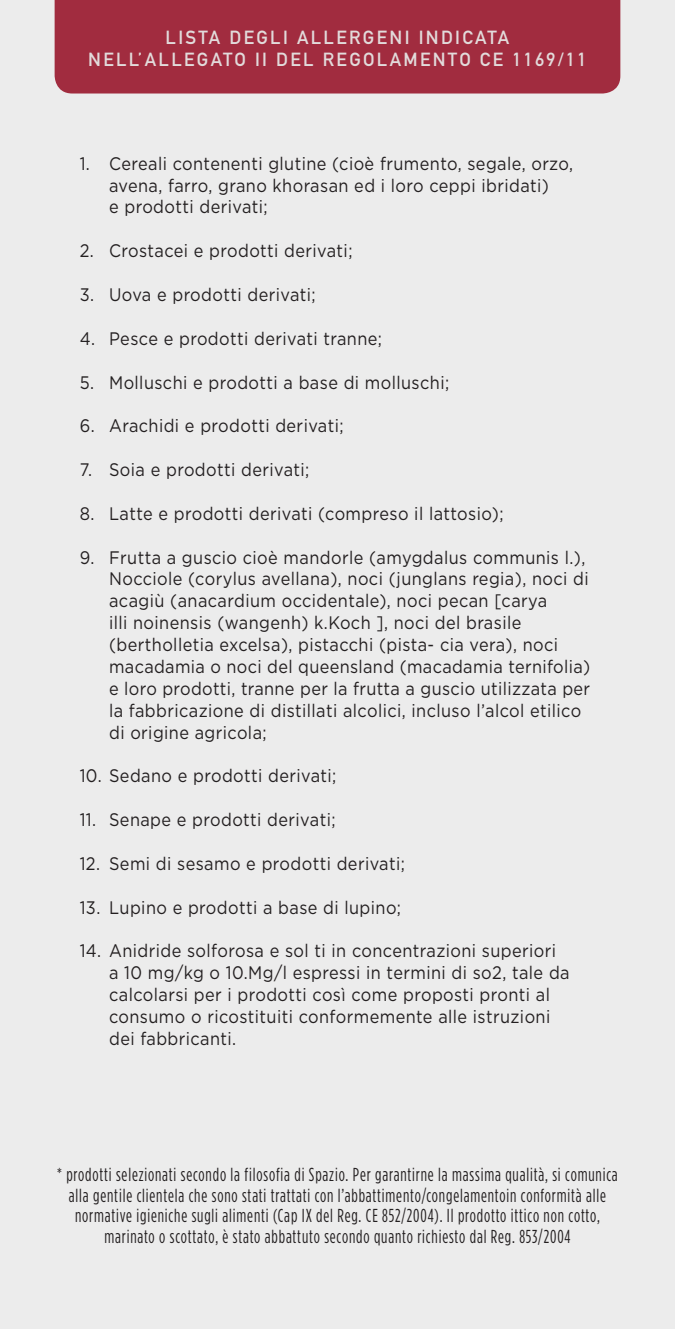
<style>
.page{position:relative;width:675px;height:1329px;background:#ececec}
.page>*{position:absolute;margin:0;border:0;box-sizing:border-box;transform-origin:0 0}
.t1{font:condensed 18.75px/20.6px "Gotham HTF";letter-spacing:.05em;color:#231f20;text-align:center;scale:.9 1}
.t2{font:700 18.75px/22.5px "DIN Alternate";letter-spacing:.125em;color:#e2dbdb;text-align:center}
.t3{font:18.12px/21.9px "Gotham HTF";letter-spacing:.025em;color:#231f20;scale:.9 1}
</style>
<div class="page">
<div style="left:55px;top:0;width:565px;height:93px;background:#a12c3f"></div>
<p class="t2" style="left:88px;top:25px;width:500px">LISTA DEGLI ALLERGENI INDICATA<br>NELL’ALLEGATO II DEL REGOLAMENTO CE 1169/11</p>
<p class="t3" style="left:109px;top:152px;width:517px;text-indent:-29px">1. Cereali contenenti glutine (cioè frumento, segale, orzo, avena, farro, grano khorasan ed i loro ceppi ibridati)<br>e prodotti derivati;</p>
<p class="t3" style="left:80px;top:240px;width:305px">2. Crostacei e prodotti derivati;</p>
<p class="t3" style="left:80px;top:283px;width:264px">3. Uova e prodotti derivati;</p>
<p class="t3" style="left:80px;top:327px;width:337px">4. Pesce e prodotti derivati tranne;</p>
<p class="t3" style="left:80px;top:371px;width:412px">5. Molluschi e prodotti a base di molluschi;</p>
<p class="t3" style="left:80px;top:415px;width:295px">6. Arachidi e prodotti derivati;</p>
<p class="t3" style="left:80px;top:458px;width:257px">7. Soia e prodotti derivati;</p>
<p class="t3" style="left:80px;top:502px;width:472px">8. Latte e prodotti derivati (compreso il lattosio);</p>
<p class="t3" style="left:109px;top:546px;width:536px;text-indent:-29px">9. Frutta a guscio cioè mandorle (amygdalus communis l.), Nocciole (corylus avellana), noci (junglans regia), noci di acagiù (anacardium occidentale), noci pecan [carya<br>illi noinensis (wangenh) k.Koch ], noci del brasile (bertholletia excelsa), pistacchi (pista- cia vera), noci macadamia o noci del queensland (macadamia ternifolia) e loro prodotti, tranne per la frutta a guscio utilizzata per la fabbricazione di distillati alcolici, incluso l’alcol etilico di origine agricola;</p>
<p class="t3" style="left:80px;top:765px;width:287px">10. Sedano e prodotti derivati;</p>
<p class="t3" style="left:80px;top:808px;width:286px">11. Senape e prodotti derivati;</p>
<p class="t3" style="left:80px;top:852px;width:363px">12. Semi di sesamo e prodotti derivati;</p>
<p class="t3" style="left:80px;top:896px;width:359px">13. Lupino e prodotti a base di lupino;</p>
<p class="t3" style="left:109px;top:940px;width:513px;text-indent:-29px">14. Anidride solforosa e sol ti in concentrazioni superiori a 10 mg/kg o 10.Mg/l espressi in termini di so2, tale da calcolarsi per i prodotti così come proposti pronti al consumo o ricostituiti conformemente alle istruzioni dei fabbricanti.</p>
<p class="t1" style="left:57px;top:1164px;width:624px">* prodotti selezionati secondo la filosofia di Spazio. Per garantirne la massima qualità, si comunica alla gentile clientela che sono stati trattati con l’abbattimento/congelamentoin conformità alle normative igieniche sugli alimenti (Cap IX del Reg. CE 852/2004). Il prodotto ittico non cotto, marinato o scottato, è stato abbattuto secondo quanto richiesto dal Reg. 853/2004</p>
</div>
